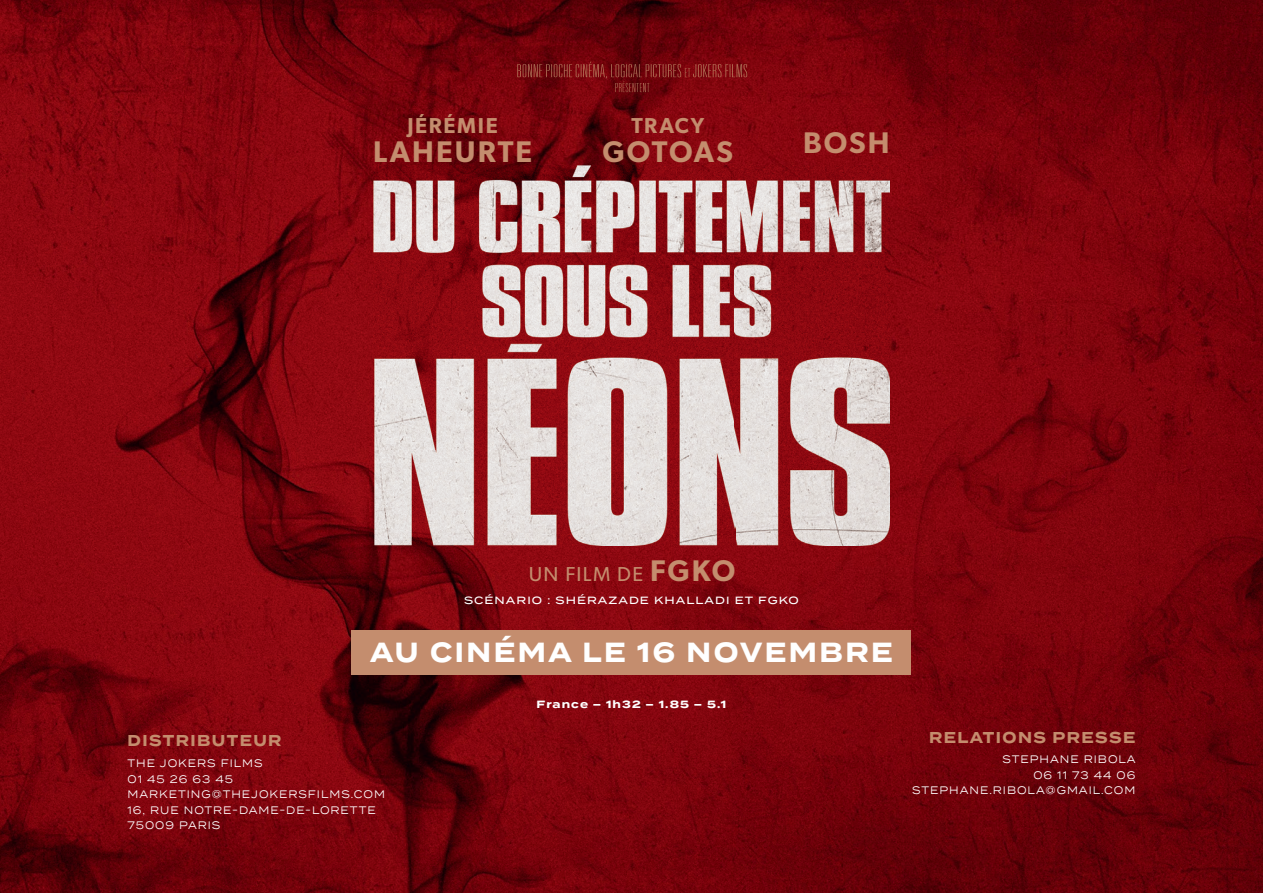
<style>
.page{position:relative;width:1263px;height:893px;background:#fff}
.page>*{position:absolute;margin:0;border:0;box-sizing:border-box;transform-origin:0 0}
.t1{font:600 29.85px "Gibson";letter-spacing:.065em;color:#c48d6e}
.t2{font:700 27.6px "Termina";letter-spacing:.1em;color:#fff;scale:.9 1}
.t3{font:600 21.6px "Gibson";letter-spacing:.075em;color:#c48d6e}
.t4{font:20.25px "Gibson";letter-spacing:.07em;color:#c48d6e}
.t5{font:700 15.75px "Termina";letter-spacing:.1em;color:#c48d6e;scale:.9 1}
.t6{font:10.95px/15.5px "Termina";letter-spacing:.1em;color:#fff;scale:.9 1}
.t7{font:500 10.5px "Termina";letter-spacing:.1em;color:#fff}
.t8{font:700 10.5px "Termina";letter-spacing:.1em;color:#fff}
.s1{font-weight:600;font-size:29.85px}
</style>
<div class="page">
<img style="left:0;top:0;width:368px;height:893px">
<img style="left:368px;top:0;width:632px;height:210px">
<img style="left:1000px;top:0;width:263px;height:893px">
<img style="left:368px;top:210px;width:53px;height:683px">
<img style="left:842px;top:210px;width:158px;height:683px">
<img style="left:421px;top:545px;width:421px;height:348px">
<div style="left:352px;top:630px;width:559px;height:45px;background:#c48d6e"></div>
<img style="left:517px;top:62px;width:165px;height:17px">
<svg style="left:685px;top:68px;width:5px;height:9px"></svg>
<img style="left:693px;top:64px;width:54px;height:13px">
<img style="left:615px;top:81px;width:34px;height:11px">
<img style="left:374px;top:166px;width:515px;height:379px">
<h3 class="t3" style="left:407px;top:113px;width:92px">JÉRÉMIE</h3>
<h1 class="t1" style="left:373px;top:134px;width:161px">LAHEURTE</h1>
<h3 class="t3" style="left:631px;top:113px;width:74px">TRACY</h3>
<h1 class="t1" style="left:602px;top:134px;width:132px">GOTOAS</h1>
<h1 class="t1" style="left:803px;top:125px;width:88px">BOSH</h1>
<h3 class="t4" style="left:529px;top:562px;width:208px">UN FILM DE <span class="s1">FGKO</span></h3>
<p class="t7" style="left:464px;top:592px;width:336px">SCÉNARIO : SHÉRAZADE KHALLADI ET FGKO</p>
<h2 class="t2" style="left:370px;top:631px;width:582px">AU CINÉMA LE 16 NOVEMBRE</h2>
<h3 class="t5" style="left:128px;top:729px;width:173px">DISTRIBUTEUR</h3>
<p class="t6" style="left:128px;top:755px;width:288px">THE JOKERS FILMS<br>01 45 26 63 45<br>MARKETING@THEJOKERSFILMS.COM<br>16, RUE NOTRE-DAME-DE-LORETTE<br>75009 PARIS</p>
<p class="t8" style="left:537px;top:697px;width:191px">France – 1h32 – 1.85 – 5.1</p>
<h3 class="t5" style="left:929px;top:726px;width:231px">RELATIONS PRESSE</h3>
<p class="t6" style="left:912px;top:751px;width:250px;text-align:right">STEPHANE RIBOLA<br>06 11 73 44 06<br>STEPHANE.RIBOLA@GMAIL.COM</p>
</div>
